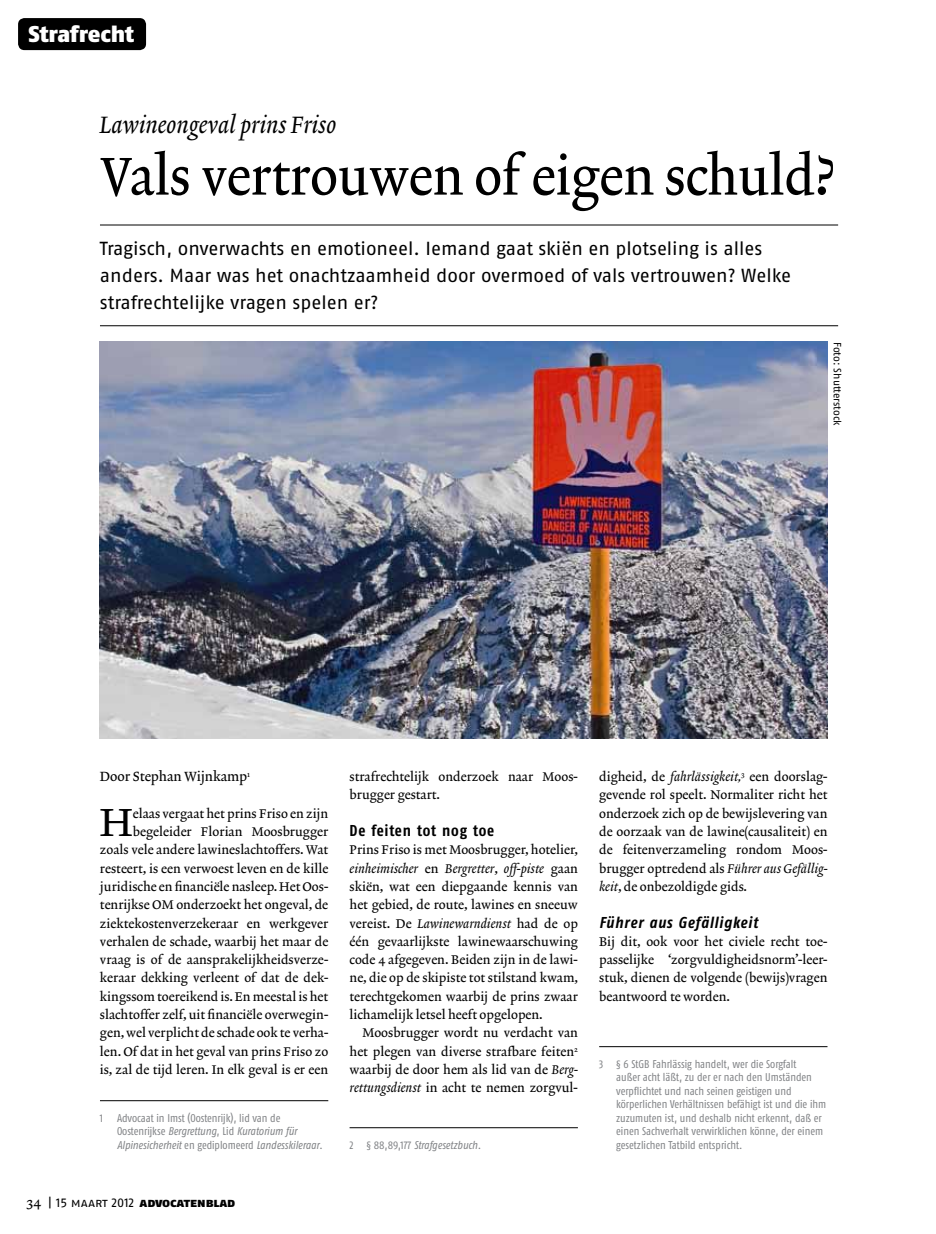
<style>
.page{position:relative;width:936px;height:1234px;background:#fff}
.page>*{position:absolute;margin:0;border:0;box-sizing:border-box;transform-origin:0 0}
.t1{font:54px "Lexicon No 2 Roman A Txt";letter-spacing:-.01em;color:#000;scale:.96 1}
.t2{font:39.75px "Lexicon No 2 Roman A Txt";color:#000}
.t3{font:24px "Lexicon No 2 Italic A Txt";color:#000;scale:.96 1}
.t4{font:22.8px "Fago No Black Lf";letter-spacing:-.015em;color:#fff}
.t5{font:18.9px/27px "Fago No Regular LF";letter-spacing:-.005em;color:#000}
.t6{font:italic 15.75px "Fago Co Bold Lf";letter-spacing:.05em;color:#000}
.t7{font:15.75px "Fago Co Bold Lf";letter-spacing:.05em;color:#000}
.t8{font:13.5px "Lexicon No 2 Roman A Txt";letter-spacing:-.005em;color:#000}
.t9{font:12.75px/18.3px "Lexicon No 2 Roman A Txt";color:#000;text-align:justify}
.t10{font:12.75px "Lexicon No 2 Italic A Txt";color:#000}
.t11{font:12.75px "Fago No Black Lf Caps";letter-spacing:-.01em;color:#000}
.t12{font:11.25px/13.5px "Fago Co Regular Lf";color:#808285}
.t13{font:italic 11.25px "Fago Co Regular Lf";letter-spacing:-.005em;color:#808285}
.t14{font:10.5px "Fago No Regular LF";letter-spacing:-.005em;color:#000}
.s1{font-style:italic}
.s2{font-family:"Lexicon No 2 Roman A Txt";font-size:14.25px}
.s3{font-family:"Fago No Regular Lf Caps"}
.s4{font-family:"Lexicon No 2 Roman A Txt"}
.s5{font-family:"Lexicon No 2 Italic A Txt"}
.s6{font-style:normal}
</style>
<div class="page">
<hr style="left:100px;top:1100px;width:228px;height:1px;background:#000">
<hr style="left:349px;top:1127px;width:229px;height:1px;background:#000">
<hr style="left:599px;top:1046px;width:228px;height:1px;background:#000">
<hr style="left:100px;top:224px;width:738px;height:1px;background:#000">
<hr style="left:100px;top:325px;width:738px;height:1px;background:#000">
<img style="left:100px;top:342px;width:727px;height:396px">
<div style="left:18px;top:18px;width:128px;height:32px;background:#000;border-radius:6px"></div>
<h3 class="t4" style="left:28px;top:20px;width:107px">Strafrecht</h3>
<h3 class="t3" style="left:100px;top:111px;width:247px">Lawineongeval prins Friso</h3>
<h1 class="t1" style="left:100px;top:144px;width:767px">Vals vertrouwen of eigen schuld?</h1>
<h3 class="t5" style="left:100px;top:235px;width:692px">Tragisch, onverwachts en emotioneel. Iemand gaat skiën en plotseling is alles anders. Maar was het onachtzaamheid door overmoed of vals vertrouwen? Welke strafrechtelijke vragen spelen er?</h3>
<p class="t14" style="left:843px;top:342px;width:85px;rotate:90deg">Foto: Shutterstock</p>
<p class="t8" style="left:100px;top:768px;width:152px">Door Stephan Wijnkamp<sup>1</sup></p>
<h2 class="t2" style="left:100px;top:799px;width:34px">H</h2>
<p class="t9" style="left:100px;top:804px;width:230px;text-align:right">elaas vergaat het prins Friso en zijn begeleider Florian Moosbrugger<br>zoals vele andere lawineslachtoffers. Wat resteert, is een verwoest leven en de kille juridische en financiële nasleep. Het Oos&shy;tenrijkse OM onderzoekt het ongeval, de ziektekostenverzekeraar en werkgever verhalen de schade, waarbij het maar de vraag is of de aansprakelijkheidsverze&shy;keraar dekking verleent of dat de dek&shy;kingssom toereikend is. En meestal is het slachtoffer zelf, uit financiële overwegin&shy;gen, wel verplicht de schade ook te verha&shy;len. Of dat in het geval van prins Friso zo is, zal de tijd leren. In elk geval is er een</p>
<p class="t12" style="left:117px;top:1110px;width:207px;text-indent:-17px">1 Advocaat in Imst (Oostenrijk), lid van de<br>Oostenrijkse <span class="s1">Bergrettung</span>, Lid <span class="s1">Kuratorium für<br>Alpinesicherheit</span> en gediplomeerd <span class="s1">Landesskileraar</span>.</p>
<p class="t11" style="left:27px;top:1194px;width:210px"><span class="s2">34</span> <span class="s3">| 15 maart 2012</span> advocatenblad</p>
<p class="t9" style="left:349px;top:768px;width:230px">strafrechtelijk onderzoek naar Moos&shy;brugger gestart.</p>
<p class="t7" style="left:349px;top:821px;width:146px">De feiten tot nog toe</p>
<p class="t9" style="left:349px;top:841px;width:230px">Prins Friso is met Moosbrugger, hotelier,</p>
<p class="t10" style="left:349px;top:860px;width:230px">einheimischer <span class="s4">en</span> Bergretter<span class="s4">,</span> off-piste <span class="s4">gaan</span></p>
<p class="t9" style="left:349px;top:877px;width:230px">skiën, wat een diepgaande kennis van het gebied, de route, lawines en sneeuw vereist. De <span class="s5">Lawinewarndienst</span> had de op één gevaarlijkste lawinewaarschuwing code 4 afgegeven. Beiden zijn in de lawi&shy;ne, die op de skipiste tot stilstand kwam, terechtgekomen waarbij de prins zwaar lichamelijk letsel heeft opgelopen.</p>
<p class="t9" style="left:349px;top:1024px;width:230px;text-indent:13px">Moosbrugger wordt nu verdacht van het plegen van diverse strafbare feiten<sup>2 </sup>waarbij de door hem als lid van de <span class="s5">Berg&shy;rettungsdienst</span> in acht te nemen zorgvul-</p>
<p class="t13" style="left:349px;top:1138px;width:133px"><span class="s6">2 § 88,89,177</span> Strafgesetzbuch.</p>
<p class="t9" style="left:599px;top:768px;width:230px">digheid, de <span class="s5">fahrlässigkeit,</span><sup>3</sup> een doorslag&shy;gevende rol speelt. Normaliter richt het onderzoek zich op de bewijslevering van de oorzaak van de lawine(causaliteit) en de feitenverzameling rondom Moos&shy;brugger optredend als <span class="s5">Führer aus Gefällig&shy;keit</span>, de onbezoldigde gids.</p>
<p class="t6" style="left:599px;top:912px;width:160px">Führer aus Gefälligkeit</p>
<p class="t9" style="left:599px;top:932px;width:230px">Bij dit, ook voor het civiele recht toe&shy;passelijke ‘zorgvuldigheidsnorm’-leer&shy;stuk, dienen de volgende (bewijs)vragen beantwoord te worden.</p>
<p class="t12" style="left:616px;top:1056px;width:211px;text-indent:-17px">3 § 6 StGB Fahrlässig handelt, wer die Sorgfalt<br>außer acht läßt, zu der er nach den Umständen verpflichtet und nach seinen geistigen und körperlichen Verhältnissen befähigt ist und die ihm zuzumuten ist, und deshalb nicht erkennt, daß er einen Sachverhalt verwirklichen könne, der einem gesetzlichen Tatbild entspricht.</p>
</div>
